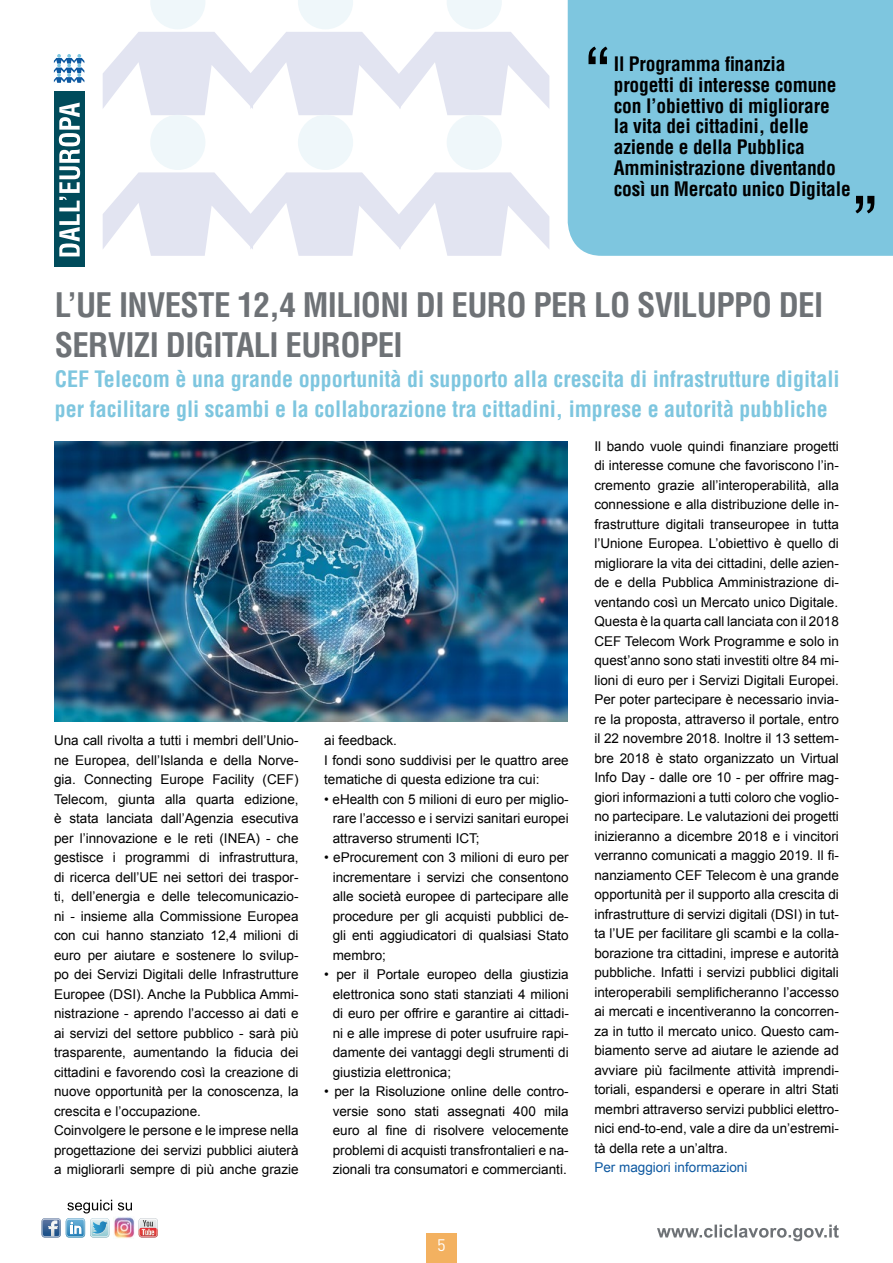
<style>
.page{position:relative;width:893px;height:1263px;background:#fff}
.page>*{position:absolute;margin:0;border:0;box-sizing:border-box;transform-origin:0 0}
.t1{font:700 condensed 33px/40.5px "Helvetica";letter-spacing:-.02em;color:#6e7276}
.t2{font:700 condensed 22.05px/30px "Helvetica";color:#7ec6df}
.t3{font:700 condensed 19.5px/20.9px "Helvetica";letter-spacing:-.01em;color:#000}
.t4{font:16.5px "DIN";color:#fff}
.t5{font:13.5px/19.5px "Arial";color:#000;text-align:justify}
.t6{font:13.5px "Arial";color:#0e59a1}
</style>
<div class="page">
<div style="left:426px;top:1233px;width:30px;height:30px;background:#f3b160"></div>
<svg style="left:657px;top:1224px;width:182px;height:17px"></svg>
<svg style="left:42px;top:1200px;width:90px;height:38px"></svg>
<svg style="left:139px;top:1218px;width:19px;height:19px"></svg>
<img style="left:114px;top:1217px;width:20px;height:22px">
<div style="left:568px;top:0;width:325px;height:256px;background:#7ec6df"></div>
<svg style="left:588px;top:47px;width:19px;height:17px"></svg>
<svg style="left:855px;top:196px;width:19px;height:17px"></svg>
<div style="left:54px;top:91px;width:30px;height:176px;background:#004b5b"></div>
<svg style="left:59px;top:103px;width:21px;height:153px"></svg>
<svg style="left:54px;top:54px;width:30px;height:29px"></svg>
<svg style="left:103px;top:0;width:446px;height:115px"></svg>
<div style="left:150px;top:115px;width:55px;height:55px;background:#eff7fa;border-radius:50%"></div>
<div style="left:298px;top:115px;width:55px;height:55px;background:#eff7fa;border-radius:50%"></div>
<svg style="left:103px;top:172px;width:446px;height:84px"></svg>
<div style="left:447px;top:115px;width:55px;height:55px;background:#eff7fa;border-radius:50%"></div>
<img style="left:55px;top:441px;width:513px;height:281px">
<h3 class="t3" style="left:614px;top:53px;width:239px">Il Programma finanzia progetti di interesse comune con l’obiettivo di migliorare<br>la vita dei cittadini, delle aziende e della Pubblica<br>Amministrazione diventando così un Mercato unico Digitale</h3>
<h1 class="t1" style="left:55px;top:284px;width:765px">L’UE investe 12,4 milioni di euro per lo sviluppo dei servizi digitali europei</h1>
<h2 class="t2" style="left:55px;top:364px;width:12px">CEF</h2>
<h2 class="t2" style="left:55px;top:364px;width:786px;text-indent:40px">Telecom è una grande opportunità di supporto alla crescita di infrastrutture digitali per facilitare gli scambi e la collaborazione tra cittadini, imprese e autorità pubbliche</h2>
<p class="t5" style="left:54px;top:731px;width:246px;text-align:left">Una call rivolta a tutti i membri dell’Unio&shy;ne Europea, dell’Islanda e della Norve&shy;gia. Connecting Europe Facility (CEF)<br>Telecom, giunta alla quarta edizione, è stata lanciata dall’Agenzia esecutiva per l’innovazione e le reti (INEA) - che gestisce i programmi di infrastruttura, di ricerca dell’UE nei settori dei traspor&shy;ti, dell’energia e delle telecomunicazio&shy;ni - insieme alla Commissione Europea con cui hanno stanziato 12,4 milioni di euro per aiutare e sostenere lo svilup&shy;po dei Servizi Digitali delle Infrastrutture Europee (DSI). Anche la Pubblica Ammi&shy;nistrazione - aprendo l’accesso ai dati e ai servizi del settore pubblico - sarà più trasparente, aumentando la fiducia dei cittadini e favorendo così la creazione di nuove opportunità per la conoscenza, la crescita e l’occupazione.<br>Coinvolgere le persone e le imprese nella progettazione dei servizi pubblici aiuterà a migliorarli sempre di più anche grazie</p>
<p class="t5" style="left:324px;top:731px;width:246px;text-align:left">ai feedback.<br>I fondi sono suddivisi per le quattro aree tematiche di questa edizione tra cui:</p>
<p class="t5" style="left:333px;top:789px;width:238px;text-indent:-9px">• eHealth con 5 milioni di euro per miglio&shy;rare l’accesso e i servizi sanitari europei attraverso strumenti ICT;</p>
<p class="t5" style="left:333px;top:848px;width:238px;text-indent:-9px">• eProcurement con 3 milioni di euro per incrementare i servizi che consentono alle società europee di partecipare alle procedure per gli acquisti pubblici de&shy;gli enti aggiudicatori di qualsiasi Stato membro;</p>
<p class="t5" style="left:333px;top:965px;width:238px;text-indent:-9px">• per il Portale europeo della giustizia elettronica sono stati stanziati 4 milioni di euro per offrire e garantire ai cittadi&shy;ni e alle imprese di poter usufruire rapi&shy;damente dei vantaggi degli strumenti di giustizia elettronica;</p>
<p class="t5" style="left:333px;top:1082px;width:238px;text-indent:-9px">• per la Risoluzione online delle contro&shy;versie sono stati assegnati 400 mila euro al fine di risolvere velocemente problemi di acquisti transfrontalieri e na&shy;zionali tra consumatori e commercianti.</p>
<p class="t4" style="left:437px;top:1234px;width:10px">5</p>
<p class="t5" style="left:594px;top:437px;width:246px">Il bando vuole quindi finanziare progetti di interesse comune che favoriscono l’in&shy;cremento grazie all’interoperabilità, alla connessione e alla distribuzione delle in&shy;frastrutture digitali transeuropee in tutta l’Unione Europea. L’obiettivo è quello di migliorare la vita dei cittadini, delle azien&shy;de e della Pubblica Amministrazione di&shy;ventando così un Mercato unico Digitale.<br>Questa è la quarta call lanciata con il 2018<br>CEF Telecom Work Programme e solo in quest’anno sono stati investiti oltre 84 mi&shy;lioni di euro per i Servizi Digitali Europei.<br>Per poter partecipare è necessario invia&shy;re la proposta, attraverso il portale, entro il 22 novembre 2018. Inoltre il 13 settem&shy;bre 2018 è stato organizzato un Virtual Info Day - dalle ore 10 - per offrire mag&shy;giori informazioni a tutti coloro che voglio&shy;no partecipare. Le valutazioni dei progetti inizieranno a dicembre 2018 e i vincitori verranno comunicati a maggio 2019. Il fi&shy;nanziamento CEF Telecom è una grande opportunità per il supporto alla crescita di infrastrutture di servizi digitali (DSI) in tut&shy;ta l’UE per facilitare gli scambi e la colla&shy;borazione tra cittadini, imprese e autorità pubbliche. Infatti i servizi pubblici digitali interoperabili semplificheranno l’accesso ai mercati e incentiveranno la concorren&shy;za in tutto il mercato unico. Questo cam&shy;biamento serve ad aiutare le aziende ad avviare più facilmente attività imprendi&shy;toriali, espandersi e operare in altri Stati membri attraverso servizi pubblici elettro&shy;nici end-to-end, vale a dire da un’estremi&shy;tà della rete a un’altra.</p>
<p class="t6" style="left:594px;top:1159px;width:155px">Per maggiori informazioni</p>
</div>
